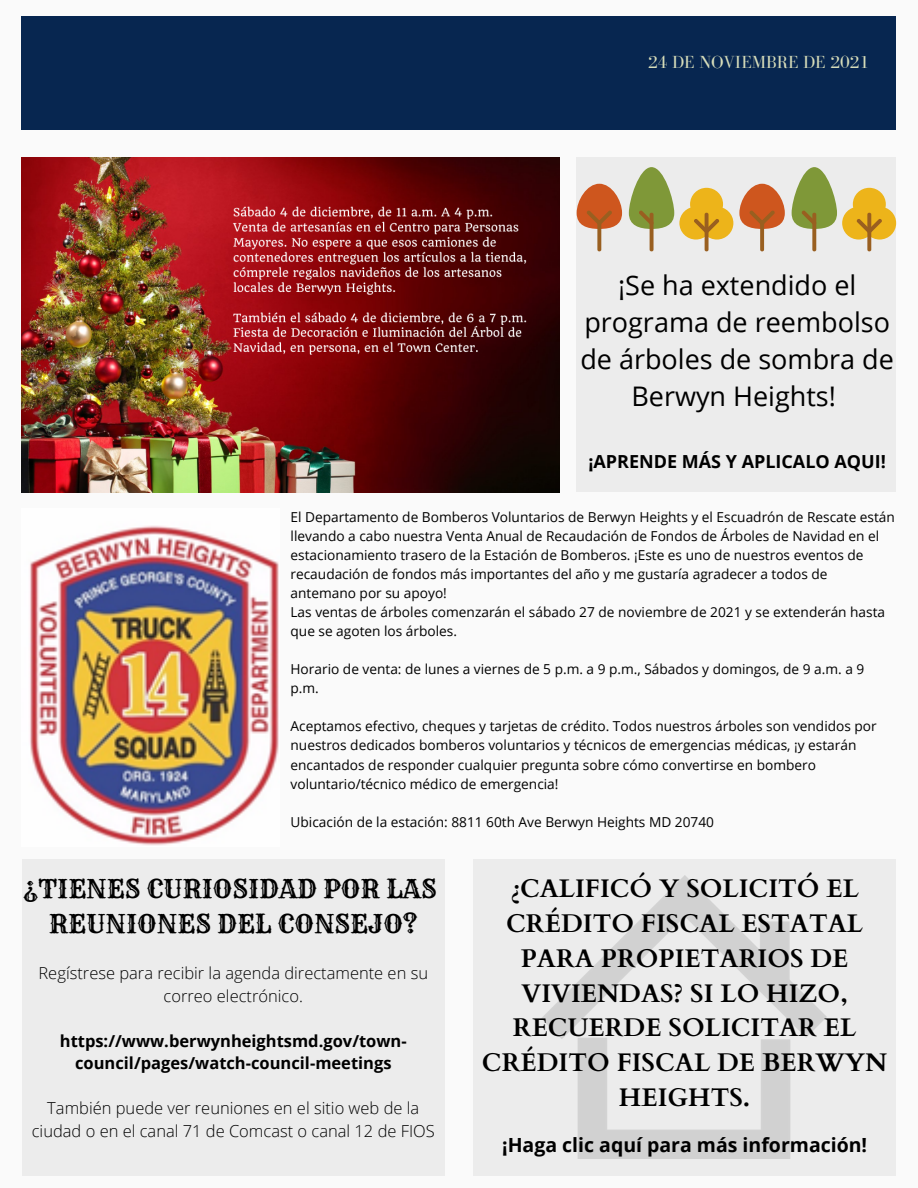
<style>
.page{position:relative;width:918px;height:1188px;background:#fafafa}
.page>*{position:absolute;margin:0;border:0;box-sizing:border-box;transform-origin:0 0}
.t1{font:27px/37.2px "Open Sans";color:#000;text-align:center}
.t2{font:700 25.5px/34.8px "Cardo";color:#000;text-align:center}
.t3{font:25.5px "Rye";color:#000}
.t4{font:700 19.5px "Open Sans";color:#000}
.t5{font:700 18px "Open Sans";color:#000}
.t6{font:18px "Bodoni FLF";color:#d7ddba}
.t7{font:300 16.5px/22.5px "Open Sans";color:#000;text-align:center}
.t8{font:700 16.5px/22.5px "Open Sans";color:#000;text-align:center}
.t9{font:13.65px/19px "Open Sans";color:#000}
</style>
<div class="page">
<img style="left:22px;top:158px;width:537px;height:334px">
<div style="left:22px;top:16px;width:874px;height:114px;background:#072650"></div>
<img style="left:30px;top:526px;width:249px;height:319px">
<div style="left:22px;top:859px;width:423px;height:316px;background:#ececec"></div>
<div style="left:473px;top:859px;width:423px;height:316px;background:#ececec"></div>
<div style="left:577px;top:158px;width:319px;height:334px;background:#ececec"></div>
<div style="left:690px;top:188px;width:33px;height:33px;background:#edb41a;border-radius:50%"></div>
<div style="left:679px;top:207px;width:33px;height:33px;background:#edb41a;border-radius:50%"></div>
<div style="left:700px;top:207px;width:33px;height:33px;background:#edb41a;border-radius:50%"></div>
<svg style="left:693px;top:212px;width:27px;height:39px"></svg>
<svg style="left:577px;top:184px;width:45px;height:67px"></svg>
<svg style="left:629px;top:167px;width:45px;height:84px"></svg>
<div style="left:853px;top:188px;width:33px;height:33px;background:#edb41a;border-radius:50%"></div>
<div style="left:842px;top:207px;width:33px;height:33px;background:#edb41a;border-radius:50%"></div>
<div style="left:863px;top:207px;width:33px;height:33px;background:#edb41a;border-radius:50%"></div>
<svg style="left:855px;top:212px;width:28px;height:39px"></svg>
<svg style="left:739px;top:184px;width:46px;height:67px"></svg>
<svg style="left:792px;top:167px;width:45px;height:84px"></svg>
<img style="left:542px;top:876px;width:284px;height:282px">
<p class="t6" style="left:648px;top:52px;width:223px">24 DE NOVIEMBRE DE 2021</p>
<p class="t1" style="left:580px;top:266px;width:315px">¡Se ha extendido el programa de reembolso de árboles de sombra de<br>Berwyn Heights!</p>
<p class="t5" style="left:588px;top:449px;width:299px">¡APRENDE MÁS Y APLICALO AQUI!</p>
<p class="t9" style="left:291px;top:507px;width:606px">El Departamento de Bomberos Voluntarios de Berwyn Heights y el Escuadrón de Rescate están llevando a cabo nuestra Venta Anual de Recaudación de Fondos de Árboles de Navidad en el estacionamiento trasero de la Estación de Bomberos. ¡Este es uno de nuestros eventos de recaudación de fondos más importantes del año y me gustaría agradecer a todos de antemano por su apoyo!</p>
<p class="t9" style="left:291px;top:603px;width:596px">Las ventas de árboles comenzarán el sábado 27 de noviembre de 2021 y se extenderán hasta que se agoten los árboles.</p>
<p class="t9" style="left:291px;top:660px;width:575px">Horario de venta: de lunes a viernes de 5 p.m. a 9 p.m., Sábados y domingos, de 9 a.m. a 9 p.m.</p>
<p class="t9" style="left:291px;top:717px;width:588px">Aceptamos efectivo, cheques y tarjetas de crédito. Todos nuestros árboles son vendidos por nuestros dedicados bomberos voluntarios y técnicos de emergencias médicas, ¡y estarán encantados de responder cualquier pregunta sobre cómo convertirse en bombero voluntario/técnico médico de emergencia!</p>
<p class="t9" style="left:291px;top:812px;width:425px">Ubicación de la estación: 8811 60th Ave Berwyn Heights MD 20740</p>
<p class="t3" style="left:24px;top:873px;width:414px">¿TIENES CURIOSIDAD POR LAS</p>
<p class="t3" style="left:49px;top:908px;width:370px">REUNIONES DEL CONSEJO?</p>
<p class="t7" style="left:39px;top:961px;width:391px">Regístrese para recibir la agenda directamente en su correo electrónico.</p>
<p class="t8" style="left:60px;top:1029px;width:348px">https://www.berwynheightsmd.gov/town&shy;council/pages/watch-council-meetings</p>
<p class="t7" style="left:32px;top:1096px;width:405px">También puede ver reuniones en el sitio web de la ciudad o en el canal 71 de Comcast o canal 12 de FIOS</p>
<p class="t2" style="left:482px;top:871px;width:407px">¿CALIFICÓ Y SOLICITÓ EL<br>CRÉDITO FISCAL ESTATAL<br>PARA PROPIETARIOS DE<br>VIVIENDAS? SI LO HIZO,<br>RECUERDE SOLICITAR EL<br>CRÉDITO FISCAL DE BERWYN<br>HEIGHTS.</p>
<p class="t4" style="left:502px;top:1131px;width:367px">¡Haga clic aquí para más información!</p>
</div>
